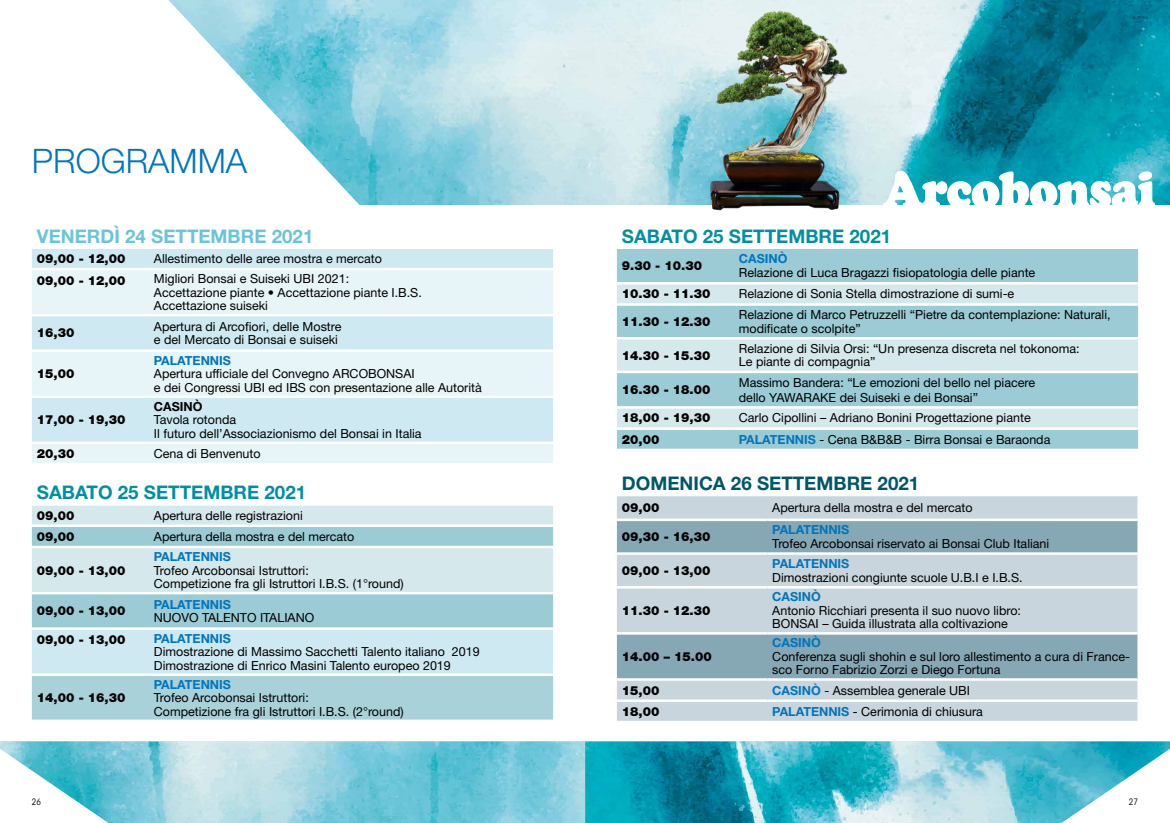
<style>
.page{position:relative;width:1170px;height:823px;background:#fff}
.page>*{position:absolute;margin:0;border:0;box-sizing:border-box;transform-origin:0 0}
.t1{font:300 33.75px "Helvetica Neue LT Std";color:#0075be}
.t2{font:700 18.75px "Helvetica Neue LT Std";color:#0090a2}
.t3{font:700 18.75px "Helvetica Neue LT Std";color:#005769}
.t4{font:700 18.75px "Helvetica Neue LT Std";color:#6ac5d8}
.t5{font:12.5px/13.5px "Helvetica Neue LT Std";color:#000}
.t6{font:900 12.5px "Helvetica Neue LT Std";color:#000}
.t7{font:700 12.5px "Helvetica Neue LT Std";color:#0075be}
.t8{font:700 12.5px "Helvetica Neue LT Std";color:#000}
.t9{font:condensed 8.75px "ITC Avant Garde Std";color:#000}
.s1{font-weight:700;color:#0075be}
</style>
<div class="page">
<img style="left:585px;top:741px;width:584px;height:81px">
<svg style="left:0;top:741px;width:585px;height:81px;background:#8fd1df"></svg>
<div style="left:32px;top:249px;width:521px;height:18px;background:#cee9f1"></div>
<svg style="left:32px;top:270px;width:521px;height:192px;background:#dceff5"></svg>
<hr style="left:32px;top:314px;width:117px;height:2px;background:#fff">
<hr style="left:149px;top:314px;width:404px;height:2px;background:#fff">
<hr style="left:32px;top:349px;width:117px;height:2px;background:#fff">
<hr style="left:149px;top:349px;width:404px;height:2px;background:#fff">
<hr style="left:32px;top:395px;width:117px;height:3px;background:#fff">
<hr style="left:149px;top:395px;width:404px;height:3px;background:#fff">
<hr style="left:32px;top:441px;width:117px;height:3px;background:#fff">
<hr style="left:149px;top:441px;width:404px;height:3px;background:#fff">
<div style="left:32px;top:505px;width:521px;height:19px;background:#d5e8ec"></div>
<svg style="left:32px;top:527px;width:521px;height:100px;background:#b6d8df"></svg>
<svg style="left:32px;top:630px;width:521px;height:89px;background:#bbdde5"></svg>
<hr style="left:32px;top:545px;width:117px;height:3px;background:#fff">
<hr style="left:149px;top:545px;width:404px;height:3px;background:#fff">
<hr style="left:32px;top:591px;width:117px;height:3px;background:#fff">
<hr style="left:149px;top:591px;width:404px;height:3px;background:#fff">
<hr style="left:32px;top:673px;width:117px;height:2px;background:#fff">
<hr style="left:149px;top:673px;width:404px;height:2px;background:#fff">
<img style="left:168px;top:0;width:1001px;height:205px">
<svg style="left:882px;top:171px;width:272px;height:34px"></svg>
<div style="left:617px;top:496px;width:520px;height:224px;background:#c8d5dc"></div>
<svg style="left:617px;top:521px;width:520px;height:156px;background:#a8bec8"></svg>
<hr style="left:617px;top:518px;width:150px;height:3px;background:#fff">
<hr style="left:767px;top:518px;width:370px;height:3px;background:#fff">
<hr style="left:617px;top:552px;width:150px;height:2px;background:#fff">
<hr style="left:767px;top:552px;width:370px;height:2px;background:#fff">
<hr style="left:617px;top:585px;width:150px;height:3px;background:#fff">
<hr style="left:767px;top:585px;width:370px;height:3px;background:#fff">
<hr style="left:617px;top:631px;width:150px;height:3px;background:#fff">
<hr style="left:767px;top:631px;width:370px;height:3px;background:#fff">
<hr style="left:617px;top:677px;width:150px;height:3px;background:#fff">
<hr style="left:767px;top:677px;width:370px;height:3px;background:#fff">
<hr style="left:617px;top:699px;width:150px;height:2px;background:#fff">
<hr style="left:767px;top:699px;width:370px;height:2px;background:#fff">
<div style="left:617px;top:249px;width:520px;height:199px;background:#9bcbd4"></div>
<svg style="left:617px;top:284px;width:520px;height:143px;background:#badae0"></svg>
<hr style="left:617px;top:282px;width:116px;height:2px;background:#fff">
<hr style="left:733px;top:282px;width:404px;height:2px;background:#fff">
<hr style="left:617px;top:303px;width:116px;height:2px;background:#fff">
<hr style="left:733px;top:303px;width:404px;height:2px;background:#fff">
<hr style="left:617px;top:337px;width:116px;height:2px;background:#fff">
<hr style="left:733px;top:337px;width:404px;height:2px;background:#fff">
<hr style="left:617px;top:370px;width:116px;height:3px;background:#fff">
<hr style="left:733px;top:370px;width:404px;height:3px;background:#fff">
<hr style="left:617px;top:406px;width:116px;height:2px;background:#fff">
<hr style="left:733px;top:406px;width:404px;height:2px;background:#fff">
<hr style="left:617px;top:427px;width:116px;height:2px;background:#fff">
<hr style="left:733px;top:427px;width:404px;height:2px;background:#fff">
<img style="left:707px;top:9px;width:140px;height:202px">
<h1 class="t1" style="left:32px;top:140px;width:217px">PROGRAMMA</h1>
<h2 class="t4" style="left:37px;top:224px;width:278px">VENERDÌ 24 SETTEMBRE 2021</h2>
<p class="t6" style="left:37px;top:251px;width:90px">09,00 - 12,00</p>
<p class="t5" style="left:154px;top:251px;width:230px">Allestimento delle aree mostra e mercato</p>
<p class="t6" style="left:37px;top:273px;width:90px">09,00 - 12,00</p>
<p class="t5" style="left:154px;top:271px;width:269px">Migliori Bonsai e Suiseki UBI 2021:<br>Accettazione piante • Accettazione piante I.B.S.<br>Accettazione suiseki</p>
<p class="t6" style="left:37px;top:325px;width:39px">16,30</p>
<p class="t5" style="left:154px;top:319px;width:189px">Apertura di Arcofiori, delle Mostre e del Mercato di Bonsai e suiseki</p>
<p class="t6" style="left:37px;top:366px;width:39px">15,00</p>
<p class="t7" style="left:154px;top:352px;width:79px">PALATENNIS</p>
<p class="t5" style="left:154px;top:366px;width:329px">Apertura ufficiale del Convegno ARCOBONSAI<br>e dei Congressi UBI ed IBS con presentazione alle Autorità</p>
<p class="t6" style="left:37px;top:412px;width:90px">17,00 - 19,30</p>
<p class="t8" style="left:154px;top:398px;width:50px">CASINÒ</p>
<p class="t5" style="left:154px;top:412px;width:269px">Tavola rotonda<br>Il futuro dell’Associazionismo del Bonsai in Italia</p>
<p class="t6" style="left:37px;top:446px;width:39px">20,30</p>
<p class="t5" style="left:154px;top:446px;width:108px">Cena di Benvenuto</p>
<h2 class="t2" style="left:37px;top:481px;width:271px">SABATO 25 SETTEMBRE 2021</h2>
<p class="t6" style="left:37px;top:507px;width:39px">09,00</p>
<p class="t5" style="left:154px;top:508px;width:150px">Apertura delle registrazioni</p>
<p class="t6" style="left:37px;top:528px;width:39px">09,00</p>
<p class="t5" style="left:154px;top:529px;width:202px">Apertura della mostra e del mercato</p>
<p class="t6" style="left:37px;top:562px;width:90px">09,00 - 13,00</p>
<p class="t7" style="left:154px;top:548px;width:79px">PALATENNIS</p>
<p class="t5" style="left:154px;top:563px;width:251px">Trofeo Arcobonsai Istruttori:<br>Competizione fra gli Istruttori I.B.S. (1°round)</p>
<p class="t6" style="left:37px;top:603px;width:90px">09,00 - 13,00</p>
<p class="t7" style="left:154px;top:596px;width:79px">PALATENNIS</p>
<p class="t5" style="left:154px;top:610px;width:162px">NUOVO TALENTO ITALIANO</p>
<p class="t6" style="left:37px;top:632px;width:90px">09,00 - 13,00</p>
<p class="t7" style="left:154px;top:630px;width:79px">PALATENNIS</p>
<p class="t5" style="left:154px;top:644px;width:327px">Dimostrazione di Massimo Sacchetti Talento italiano 2019<br>Dimostrazione di Enrico Masini Talento europeo 2019</p>
<p class="t6" style="left:37px;top:690px;width:90px">14,00 - 16,30</p>
<p class="t7" style="left:154px;top:676px;width:79px">PALATENNIS</p>
<p class="t5" style="left:154px;top:690px;width:251px">Trofeo Arcobonsai Istruttori:<br>Competizione fra gli Istruttori I.B.S. (2°round)</p>
<h2 class="t2" style="left:622px;top:224px;width:271px">SABATO 25 SETTEMBRE 2021</h2>
<p class="t6" style="left:622px;top:258px;width:82px">9.30 - 10.30</p>
<p class="t7" style="left:738px;top:251px;width:50px">CASINÒ</p>
<p class="t5" style="left:738px;top:265px;width:298px">Relazione di Luca Bragazzi fisiopatologia delle piante</p>
<p class="t6" style="left:622px;top:286px;width:90px">10.30 - 11.30</p>
<p class="t5" style="left:738px;top:287px;width:277px">Relazione di Sonia Stella dimostrazione di sumi-e</p>
<p class="t6" style="left:622px;top:314px;width:90px">11.30 - 12.30</p>
<p class="t5" style="left:738px;top:307px;width:373px">Relazione di Marco Petruzzelli “Pietre da contemplazione: Naturali, modificate o scolpite”</p>
<p class="t6" style="left:622px;top:347px;width:90px">14.30 - 15.30</p>
<p class="t5" style="left:738px;top:341px;width:342px">Relazione di Silvia Orsi: “Un presenza discreta nel tokonoma:<br>Le piante di compagnia”</p>
<p class="t6" style="left:622px;top:382px;width:90px">16.30 - 18.00</p>
<p class="t5" style="left:738px;top:374px;width:298px;line-height:15px">Massimo Bandera: “Le emozioni del bello nel piacere dello YAWARAKE dei Suiseki e dei Bonsai”</p>
<p class="t6" style="left:622px;top:410px;width:90px">18,00 - 19,30</p>
<p class="t5" style="left:738px;top:411px;width:293px">Carlo Cipollini – Adriano Bonini Progettazione piante</p>
<p class="t6" style="left:622px;top:431px;width:39px">20,00</p>
<p class="t5" style="left:738px;top:432px;width:313px"><span class="s1">PALATENNIS</span> - Cena B&amp;B&amp;B - Birra Bonsai e Baraonda</p>
<h2 class="t3" style="left:622px;top:471px;width:299px">DOMENICA 26 SETTEMBRE 2021</h2>
<p class="t6" style="left:622px;top:499px;width:39px">09,00</p>
<p class="t5" style="left:772px;top:500px;width:202px">Apertura della mostra e del mercato</p>
<p class="t6" style="left:622px;top:529px;width:90px">09,30 - 16,30</p>
<p class="t7" style="left:772px;top:522px;width:79px">PALATENNIS</p>
<p class="t5" style="left:772px;top:536px;width:278px">Trofeo Arcobonsai riservato ai Bonsai Club Italiani</p>
<p class="t6" style="left:622px;top:562px;width:90px">09,00 - 13,00</p>
<p class="t6" style="left:622px;top:602px;width:90px">11.30 - 12.30</p>
<p class="t6" style="left:622px;top:648px;width:91px">14.00 – 15.00</p>
<p class="t7" style="left:772px;top:555px;width:79px">PALATENNIS</p>
<p class="t5" style="left:772px;top:570px;width:252px">Dimostrazioni congiunte scuole U.B.I e I.B.S.</p>
<p class="t7" style="left:772px;top:588px;width:50px">CASINÒ</p>
<p class="t5" style="left:772px;top:603px;width:250px">Antonio Ricchiari presenta il suo nuovo libro:<br>BONSAI – Guida illustrata alla coltivazione</p>
<p class="t7" style="left:772px;top:634px;width:50px">CASINÒ</p>
<p class="t5" style="left:772px;top:649px;width:359px">Conferenza sugli shohin e sul loro allestimento a cura di France&shy;sco Forno Fabrizio Zorzi e Diego Fortuna</p>
<p class="t6" style="left:622px;top:682px;width:39px">15,00</p>
<p class="t5" style="left:772px;top:682px;width:199px"><span class="s1">CASINÒ</span> - Assemblea generale UBI</p>
<p class="t6" style="left:622px;top:703px;width:39px">18,00</p>
<p class="t5" style="left:772px;top:704px;width:212px"><span class="s1">PALATENNIS</span> - Cerimonia di chiusura</p>
<p class="t9" style="left:32px;top:796px;width:11px">26</p>
<p class="t9" style="left:1128px;top:796px;width:11px">27</p>
</div>
